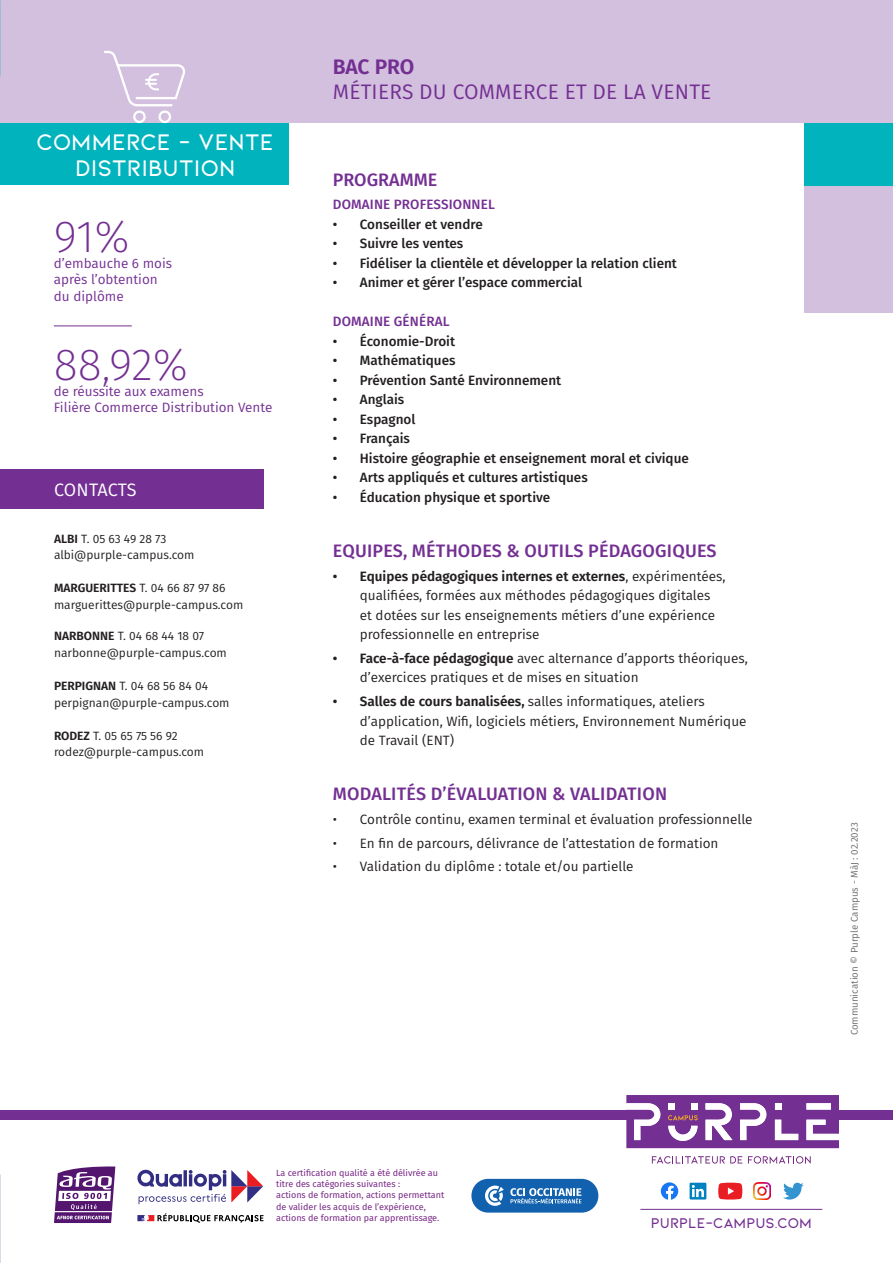
<style>
.page{position:relative;width:893px;height:1263px;background:#fff}
.page>*{position:absolute;margin:0;border:0;box-sizing:border-box;transform-origin:0 0}
.t1{font:200 45px "Fira Sans";color:#732f92}
.t2{font:600 24px "Kiona";color:#fff}
.t3{font:21px "Fira Sans";letter-spacing:.01em;color:#732f92}
.t4{font:600 21px "Fira Sans";letter-spacing:-.005em;color:#732f92}
.t5{font:500 18px "Fira Sans";letter-spacing:.01em;color:#732f92}
.t6{font:18px "Fira Sans";color:#fff}
.t7{font:600 15px "Kiona";color:#732f92}
.t8{font:13.5px/19.5px "Fira Sans";color:#231f20}
.t9{font:500 13.5px "Fira Sans";color:#231f20}
.t10{font:13.5px "Fira Sans";color:#732f92}
.t11{font:500 13.5px "Fira Sans";letter-spacing:.01em;color:#732f92}
.t12{font:12px "Fira Sans";color:#231f20}
.t13{font:600 12px "Fira Sans";color:#231f20}
.t14{font:9.75px "Fira Sans";color:#6c6d70}
.t15{font:9px/11.2px "Fira Sans";color:#772785}
.s1{font-weight:600}
.s2{font-weight:400}
</style>
<div class="page">
<div style="left:0;top:0;width:893px;height:312px;background:#d3c0de"></div>
<div style="left:0;top:123px;width:893px;height:63px;background:#00b3bd"></div>
<div style="left:289px;top:123px;width:515px;height:209px;background:#fff"></div>
<div style="left:0;top:186px;width:315px;height:152px;background:#fff"></div>
<div style="left:0;top:469px;width:264px;height:39px;background:#732f92"></div>
<svg style="left:104px;top:51px;width:81px;height:72px"></svg>
<svg style="left:652px;top:1156px;width:90px;height:7px"></svg>
<svg style="left:748px;top:1156px;width:63px;height:8px"></svg>
<svg style="left:54px;top:1166px;width:61px;height:57px"></svg>
<hr style="left:55px;top:1211px;width:57px;height:1px;background:#fff">
<div style="left:0;top:1109px;width:893px;height:10px;background:#732f92"></div>
<svg style="left:626px;top:1095px;width:213px;height:53px"></svg>
<svg style="left:137px;top:1170px;width:126px;height:34px"></svg>
<svg style="left:137px;top:1213px;width:127px;height:10px"></svg>
<hr style="left:640px;top:1209px;width:182px;height:1px;background:#732f92">
<svg style="left:661px;top:1182px;width:17px;height:18px"></svg>
<img style="left:754px;top:1183px;width:17px;height:16px">
<svg style="left:690px;top:1183px;width:16px;height:16px"></svg>
<svg style="left:783px;top:1183px;width:21px;height:16px"></svg>
<svg style="left:718px;top:1183px;width:24px;height:16px"></svg>
<div style="left:471px;top:1179px;width:127px;height:33px;background:#1161af;border-radius:17px"></div>
<svg style="left:485px;top:1185px;width:19px;height:21px"></svg>
<svg style="left:510px;top:1188px;width:71px;height:15px"></svg>
<hr style="left:54px;top:326px;width:78px;height:1px;background:#732f92">
<p class="t2" style="left:37px;top:128px;width:239px">COMMERCE - VENTE</p>
<p class="t2" style="left:75px;top:154px;width:162px">DISTRIBUTION</p>
<p class="t1" style="left:54px;top:205px;width:77px">91%</p>
<p class="t10" style="left:54px;top:253px;width:120px">d’embauche 6 mois</p>
<p class="t10" style="left:54px;top:270px;width:105px">après l’obtention</p>
<p class="t10" style="left:54px;top:286px;width:71px">du diplôme</p>
<p class="t1" style="left:54px;top:333px;width:135px">88,92%</p>
<p class="t10" style="left:54px;top:381px;width:151px">de réussite aux examens</p>
<p class="t10" style="left:54px;top:398px;width:220px">Filière Commerce Distribution Vente</p>
<p class="t6" style="left:54px;top:476px;width:84px">CONTACTS</p>
<p class="t12" style="left:54px;top:530px;width:114px"><span class="s1">ALBI</span> T. 05 63 49 28 73</p>
<p class="t12" style="left:54px;top:546px;width:142px">albi@purple-campus.com</p>
<p class="t13" style="left:54px;top:578px;width:173px">MARGUERITTES <span class="s2">T. 04 66 87 97 86</span></p>
<p class="t12" style="left:54px;top:596px;width:191px">marguerittes@purple-campus.com</p>
<p class="t12" style="left:54px;top:627px;width:152px"><span class="s1">NARBONNE</span> T. 04 68 44 18 07</p>
<p class="t12" style="left:54px;top:644px;width:174px">narbonne@purple-campus.com</p>
<p class="t12" style="left:54px;top:677px;width:156px"><span class="s1">PERPIGNAN</span> T. 04 68 56 84 04</p>
<p class="t12" style="left:54px;top:693px;width:177px">perpignan@purple-campus.com</p>
<p class="t12" style="left:54px;top:726px;width:125px"><span class="s1">RODEZ</span> T. 05 65 75 56 92</p>
<p class="t12" style="left:54px;top:743px;width:152px">rodez@purple-campus.com</p>
<p class="t4" style="left:333px;top:49px;width:83px">BAC PRO</p>
<p class="t3" style="left:333px;top:76px;width:380px">MÉTIERS DU COMMERCE ET DE LA VENTE</p>
<p class="t5" style="left:333px;top:165px;width:106px">PROGRAMME</p>
<p class="t11" style="left:333px;top:194px;width:163px">DOMAINE PROFESSIONNEL</p>
<p class="t9" style="left:333px;top:213px;width:152px">• Conseiller et vendre</p>
<p class="t9" style="left:333px;top:233px;width:132px">• Suivre les ventes</p>
<p class="t9" style="left:333px;top:252px;width:346px">• Fidéliser la clientèle et développer la relation client</p>
<p class="t9" style="left:333px;top:272px;width:251px">• Animer et gérer l’espace commercial</p>
<p class="t11" style="left:333px;top:311px;width:118px">DOMAINE GÉNÉRAL</p>
<p class="t9" style="left:333px;top:330px;width:124px">• Économie-Droit</p>
<p class="t9" style="left:333px;top:350px;width:124px">• Mathématiques</p>
<p class="t9" style="left:333px;top:369px;width:230px">• Prévention Santé Environnement</p>
<p class="t9" style="left:333px;top:389px;width:73px">• Anglais</p>
<p class="t9" style="left:333px;top:408px;width:84px">• Espagnol</p>
<p class="t9" style="left:333px;top:428px;width:79px">• Français</p>
<p class="t9" style="left:333px;top:447px;width:357px">• Histoire géographie et enseignement moral et civique</p>
<p class="t9" style="left:333px;top:467px;width:256px">• Arts appliqués et cultures artistiques</p>
<p class="t9" style="left:333px;top:486px;width:219px">• Éducation physique et sportive</p>
<p class="t5" style="left:333px;top:536px;width:385px">EQUIPES, MÉTHODES &amp; OUTILS PÉDAGOGIQUES</p>
<p class="t8" style="left:360px;top:566px;width:367px;text-indent:-27px"><span class="s1">• Equipes pédagogiques internes et externes</span>, expérimentées, qualifiées, formées aux méthodes pédagogiques digitales et dotées sur les enseignements métiers d’une expérience professionnelle en entreprise</p>
<p class="t8" style="left:360px;top:648px;width:389px;text-indent:-27px"><span class="s1">• Face-à-face pédagogique</span> avec alternance d’apports théoriques, d’exercices pratiques et de mises en situation</p>
<p class="t8" style="left:360px;top:691px;width:388px;text-indent:-27px"><span class="s1">• Salles de cours banalisées,</span> salles informatiques, ateliers d’application, Wifi, logiciels métiers, Environnement Numérique de Travail (ENT)</p>
<p class="t5" style="left:333px;top:779px;width:336px">MODALITÉS D’ÉVALUATION &amp; VALIDATION</p>
<p class="t8" style="left:333px;top:809px;width:421px">• Contrôle continu, examen terminal et évaluation professionnelle</p>
<p class="t8" style="left:333px;top:833px;width:387px">• En fin de parcours, délivrance de l’attestation de formation</p>
<p class="t8" style="left:333px;top:857px;width:302px">• Validation du diplôme : totale et/ou partielle</p>
<p class="t14" style="left:847px;top:1035px;width:214px;rotate:-90deg">Communication © Purple Campus - MàJ : 02.2023</p>
<p class="t15" style="left:276px;top:1167px;width:163px">La certification qualité a été délivrée au titre des catégories suivantes :</p>
<p class="t15" style="left:276px;top:1189px;width:170px">actions de formation, actions permettant de valider les acquis de l’expérience, actions de formation par apprentissage.</p>
<p class="t7" style="left:651px;top:1214px;width:162px">PURPLE-CAMPUS.COM</p>
</div>
